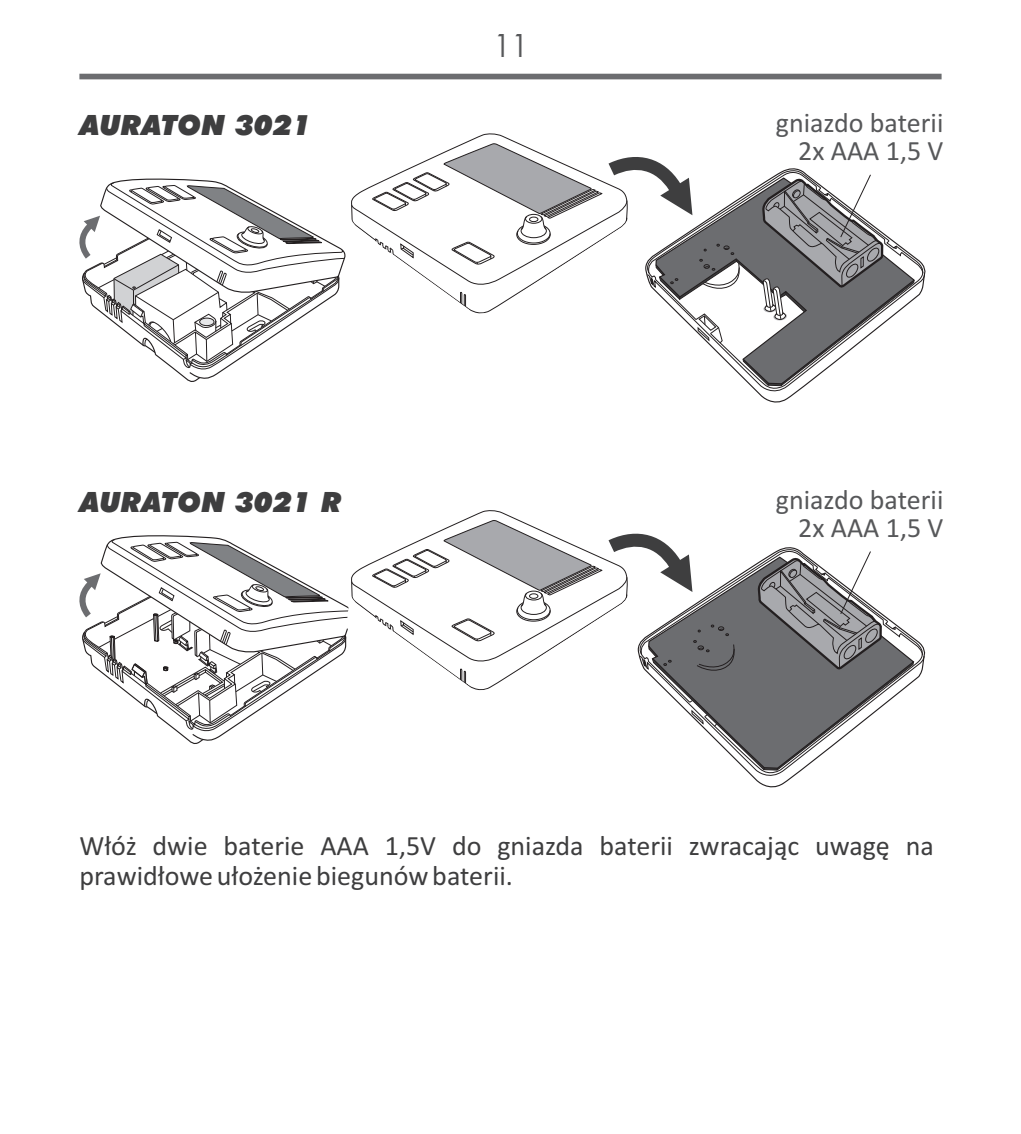
<style>
.page{position:relative;width:1021px;height:1134px;background:#fff}
.page>*{position:absolute;margin:0;border:0;box-sizing:border-box;transform-origin:0 0}
.t1{font:32px "Century Gothic";color:#57585a}
.t2{font:28px/30.8px "Calibri";color:#3e3e3f}
.t3{font:28px/27.2px "Calibri";color:#57585a;text-align:right}
.t4{font:italic 900 28px "Futura BT";color:#3e3e3f}
</style>
<div class="page">
<div style="left:79px;top:74px;width:862px;height:5px;background:#6c6d70"></div>
<svg style="left:79px;top:143px;width:846px;height:254px"></svg>
<svg style="left:79px;top:520px;width:846px;height:262px"></svg>
<p class="t4" style="left:79px;top:114px;width:233px">AURATON 3021</p>
<p class="t4" style="left:79px;top:490px;width:264px">AURATON 3021 R</p>
<p class="t1" style="left:493px;top:32px;width:37px">11</p>
<p class="t3" style="left:775px;top:112px;width:169px">gniazdo baterii<br>2x AAA 1,5 V</p>
<p class="t3" style="left:775px;top:489px;width:169px">gniazdo baterii<br>2x AAA 1,5 V</p>
<p class="t2" style="left:79px;top:832px;width:855px">Włóż dwie baterie AAA 1,5V do gniazda baterii zwracając uwagę na prawidłowe ułożenie biegunów baterii.</p>
</div>
